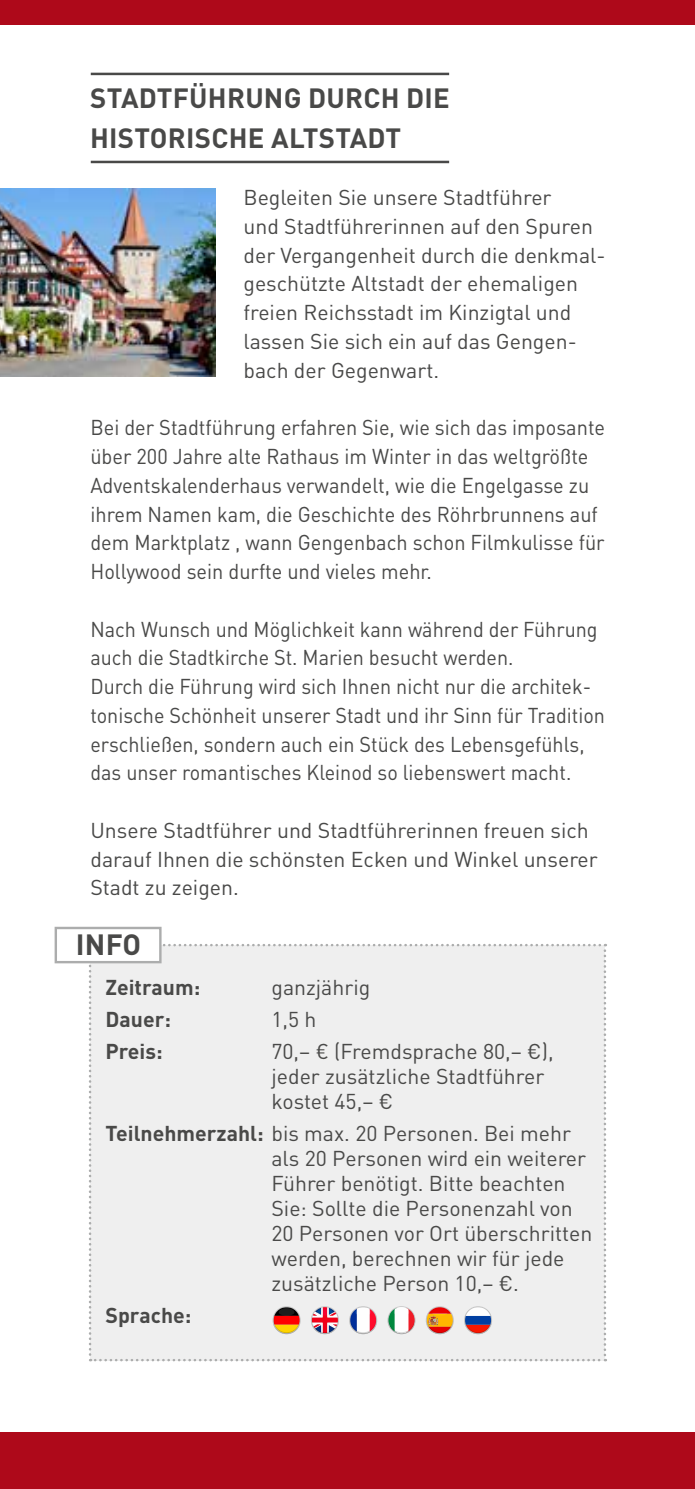
<style>
.page{position:relative;width:695px;height:1489px;background:#fff}
.page>*{position:absolute;margin:0;border:0;box-sizing:border-box;transform-origin:0 0}
.t1{font:700 29px "DIN Pro";color:#494948}
.t2{font:700 27.5px/40px "DIN Pro";letter-spacing:.01em;color:#494948}
.t3{font:21.25px/28.8px "DIN Pro";color:#494948}
.t4{font:21.25px/28.8px "DIN Pro";color:#494948;scale:.93 1}
.t5{font:21.25px/28.8px "DIN Pro";color:#494948;scale:.94 1}
.t6{font:700 21.25px "DIN Pro";color:#494948}
.s1{font-weight:700}
</style>
<div class="page">
<div style="left:0;top:1431px;width:694px;height:57px;background:#ae091a"></div>
<div style="left:0;top:0;width:694px;height:25px;background:#ae091a"></div>
<img style="left:0;top:189px;width:215px;height:187px">
<div style="left:55px;top:926px;width:106px;height:37px;background:#fff;border:2px solid #acadad"></div>
<div style="left:89px;top:943px;width:517px;height:418px;background:#efefef"></div>
<hr style="left:91px;top:73px;width:358px;height:2px;background:#494948">
<hr style="left:91px;top:161px;width:358px;height:2px;background:#494948">
<p class="t2" style="left:90px;top:77px;width:361px">STADTFÜHRUNG DURCH DIE<br>HISTORISCHE ALTSTADT</p>
<p class="t3" style="left:243px;top:182px;width:363px">Begleiten Sie unsere Stadtführer<br>und Stadtführerinnen auf den Spuren der Vergangenheit durch die denkmal&shy;geschützte Altstadt der ehemaligen freien Reichsstadt im Kinzigtal und lassen Sie sich ein auf das Gengen&shy;bach der Gegenwart.</p>
<p class="t5" style="left:90px;top:412px;width:549px">Bei der Stadtführung erfahren Sie, wie sich das imposante über 200 Jahre alte Rathaus im Winter in das weltgrößte Adventskalenderhaus verwandelt, wie die Engelgasse zu ihrem Namen kam, die Geschichte des Röhrbrunnens auf dem Marktplatz , wann Gengenbach schon Filmkulisse für Hollywood sein durfte und vieles mehr.</p>
<p class="t4" style="left:90px;top:613px;width:555px">Nach Wunsch und Möglichkeit kann während der Führung auch die Stadtkirche St. Marien besucht werden.<br>Durch die Führung wird sich Ihnen nicht nur die architek&shy;tonische Schönheit unserer Stadt und ihr Sinn für Tradition erschließen, sondern auch ein Stück des Lebensgefühls, das unser romantisches Kleinod so liebenswert macht.</p>
<p class="t3" style="left:90px;top:815px;width:509px">Unsere Stadtführer und Stadtführerinnen freuen sich darauf Ihnen die schönsten Ecken und Winkel unserer<br>Stadt zu zeigen.</p>
<h1 class="t1" style="left:76px;top:924px;width:67px">INFO</h1>
<p class="t6" style="left:105px;top:972px;width:96px">Zeitraum:</p>
<p class="t3" style="left:271px;top:971px;width:100px">ganzjährig</p>
<p class="t6" style="left:105px;top:1004px;width:67px">Dauer:</p>
<p class="t3" style="left:271px;top:1003px;width:47px">1,5 h</p>
<p class="t6" style="left:105px;top:1036px;width:59px">Preis:</p>
<p class="t3" style="left:271px;top:1037px;width:283px;line-height:25px">70,– € (Fremdsprache 80,– €), jeder zusätzliche Stadtführer kostet 45,– €</p>
<p class="t3" style="left:271px;top:1119px;width:322px;line-height:25px;text-indent:-166px"><span class="s1">Teilnehmerzahl:</span> bis max. 20 Personen. Bei mehr als 20 Personen wird ein weiterer Führer benötigt. Bitte beachten Sie: Sollte die Personenzahl von 20 Personen vor Ort überschritten werden, berechnen wir für jede zusätzliche Person 10,– €.</p>
<p class="t6" style="left:105px;top:1300px;width:87px">Sprache:</p>
</div>
